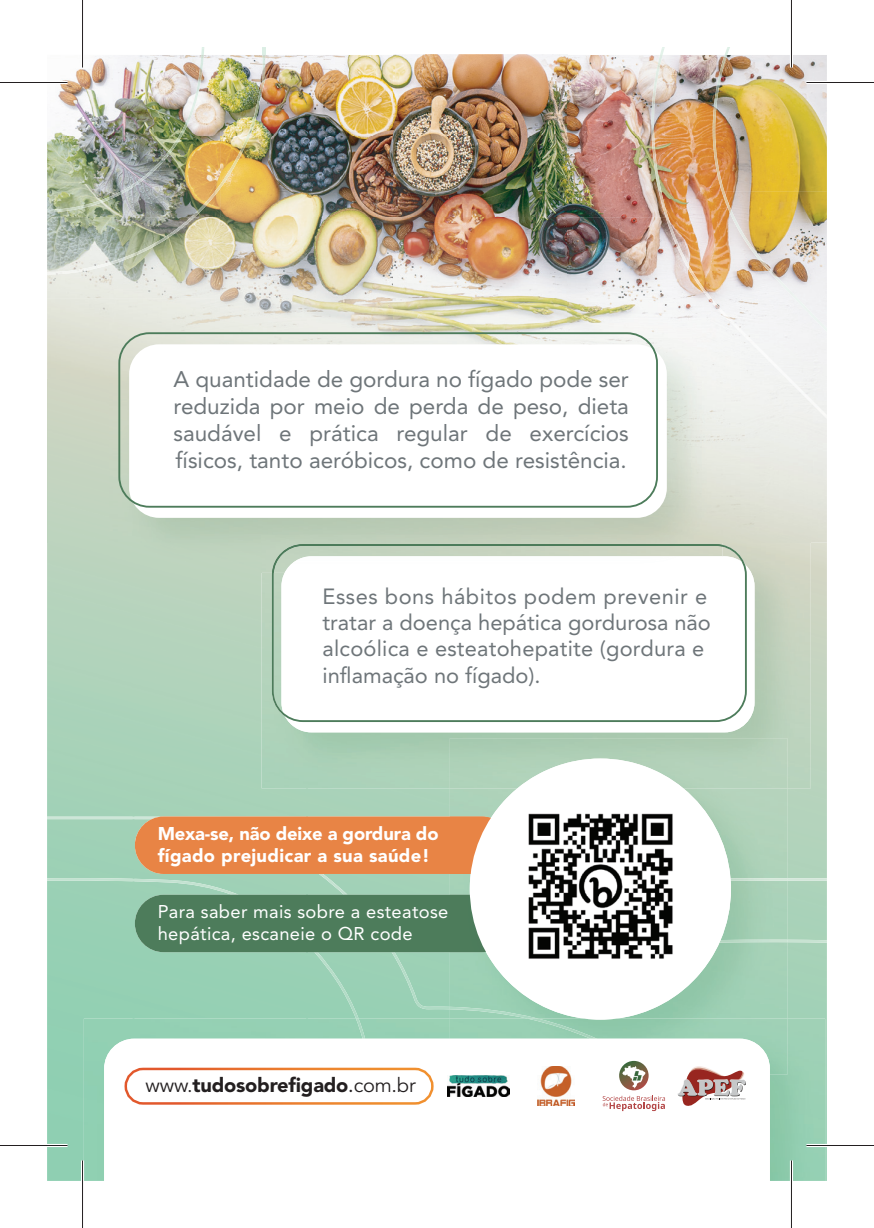
<style>
.page{position:relative;width:874px;height:1228px;background:#fff}
.page>*{position:absolute;margin:0;border:0;box-sizing:border-box;transform-origin:0 0}
.t1{font:22.5px/27px "Avenir LT Std";color:#6e7579;text-align:justify}
.t2{font:21.75px/26.2px "Avenir LT Std";letter-spacing:.01em;color:#6e7579}
.t3{font:900 20px "Avenir LT Std";letter-spacing:-.01em;color:#231f20}
.t4{font:900 18.25px/22px "Avenir LT Std";letter-spacing:.02em;color:#fff}
.t5{font:18.25px/22px "Avenir LT Std";letter-spacing:.02em;color:#fff}
.s1{font-weight:400}
</style>
<div class="page">
<img style="left:54px;top:49px;width:597px;height:87px">
<img style="left:47px;top:542px;width:86px;height:639px">
<div style="left:787px;top:943px;width:40px;height:238px;background:#a5d2b7"></div>
<img style="left:47px;top:136px;width:614px;height:81px">
<img style="left:47px;top:217px;width:614px;height:82px">
<img style="left:220px;top:299px;width:347px;height:25px">
<img style="left:567px;top:299px;width:94px;height:25px">
<img style="left:722px;top:343px;width:105px;height:535px">
<img style="left:663px;top:55px;width:49px;height:144px">
<img style="left:722px;top:331px;width:17px;height:12px">
<img style="left:770px;top:55px;width:57px;height:136px">
<img style="left:739px;top:191px;width:88px;height:136px">
<svg style="left:660px;top:47px;width:5px;height:8px"></svg>
<img style="left:651px;top:55px;width:12px;height:146px">
<img style="left:661px;top:200px;width:78px;height:131px">
<div style="left:739px;top:327px;width:88px;height:92px;background:#f2f2f2"></div>
<svg style="left:725px;top:47px;width:5px;height:8px"></svg>
<img style="left:712px;top:55px;width:58px;height:218px">
<img style="left:769px;top:269px;width:58px;height:63px">
<img style="left:47px;top:817px;width:403px;height:202px">
<img style="left:787px;top:878px;width:40px;height:65px">
<svg style="left:263px;top:47px;width:2px;height:8px"></svg>
<img style="left:192px;top:55px;width:73px;height:164px">
<img style="left:47px;top:216px;width:146px;height:59px">
<svg style="left:201px;top:47px;width:3px;height:8px"></svg>
<img style="left:125px;top:55px;width:79px;height:137px">
<img style="left:47px;top:189px;width:78px;height:23px">
<img style="left:261px;top:536px;width:549px;height:252px">
<div style="left:281px;top:556px;width:473px;height:176px;background:#fff;border-radius:30px"></div>
<svg style="left:272px;top:544px;width:475px;height:178px"></svg>
<div style="left:109px;top:542px;width:613px;height:31px;background:#bed3be"></div>
<img style="left:109px;top:324px;width:613px;height:145px">
<img style="left:109px;top:469px;width:175px;height:73px">
<img style="left:272px;top:544px;width:450px;height:29px">
<div style="left:129px;top:344px;width:538px;height:174px;background:#fff;border-radius:30px"></div>
<div style="left:118px;top:332px;width:540px;height:176px;border:2px solid #4d7c5b;border-radius:30px"></div>
<div style="left:135px;top:816px;width:375px;height:58px;background:#e88445;border-radius:29px"></div>
<div style="left:135px;top:895px;width:375px;height:57px;background:#4d7c5b;border-radius:29px"></div>
<img style="left:620px;top:788px;width:167px;height:231px">
<img style="left:450px;top:952px;width:131px;height:67px">
<img style="left:450px;top:1007px;width:88px;height:12px">
<img style="left:450px;top:788px;width:67px;height:107px">
<img style="left:450px;top:738px;width:337px;height:50px">
<img style="left:450px;top:816px;width:41px;height:58px">
<img style="left:469px;top:895px;width:17px;height:57px">
<div style="left:470px;top:759px;width:261px;height:261px;background:#fff;border-radius:50%"></div>
<img style="left:528px;top:813px;width:145px;height:146px">
<img style="left:84px;top:1019px;width:741px;height:162px">
<img style="left:356px;top:1019px;width:9px;height:20px">
<img style="left:450px;top:1019px;width:337px;height:56px">
<img style="left:527px;top:1019px;width:70px;height:20px">
<img style="left:584px;top:1019px;width:32px;height:1px">
<svg style="left:104px;top:1039px;width:666px;height:142px"></svg>
<div style="left:124px;top:1068px;width:309px;height:37px;border:2px solid #fff;border-radius:17px"></div>
<img style="left:447px;top:1075px;width:62px;height:22px">
<img style="left:537px;top:1066px;width:38px;height:40px">
<svg style="left:602px;top:1096px;width:63px;height:15px"></svg>
<svg style="left:619px;top:1061px;width:29px;height:29px"></svg>
<svg style="left:622px;top:1065px;width:23px;height:23px"></svg>
<svg style="left:677px;top:1064px;width:69px;height:44px"></svg>
<hr style="left:0;top:81px;width:68px;height:3px;background:#fff">
<hr style="left:806px;top:81px;width:68px;height:3px;background:#fff">
<hr style="left:0;top:1144px;width:68px;height:3px;background:#fff">
<hr style="left:806px;top:1144px;width:68px;height:3px;background:#fff">
<hr style="left:81px;top:0;width:3px;height:68px;background:#fff">
<hr style="left:81px;top:1160px;width:3px;height:68px;background:#fff">
<hr style="left:790px;top:0;width:3px;height:68px;background:#fff">
<hr style="left:790px;top:1160px;width:3px;height:68px;background:#fff">
<hr style="left:0;top:82px;width:68px;height:1px;background:#231f20">
<hr style="left:806px;top:82px;width:68px;height:1px;background:#231f20">
<hr style="left:0;top:1145px;width:68px;height:1px;background:#231f20">
<hr style="left:806px;top:1145px;width:68px;height:1px;background:#231f20">
<hr style="left:82px;top:0;width:1px;height:68px;background:#231f20">
<hr style="left:82px;top:1160px;width:1px;height:68px;background:#231f20">
<hr style="left:791px;top:0;width:1px;height:68px;background:#231f20">
<hr style="left:791px;top:1160px;width:1px;height:68px;background:#231f20">
<p class="t1" style="left:173px;top:366px;width:457px">A quantidade de gordura no fígado pode ser reduzida por meio de perda de peso, dieta saudável e prática regular de exercícios físicos, tanto aeróbicos, como de resistência.</p>
<p class="t2" style="left:322px;top:583px;width:390px">Esses bons hábitos podem prevenir e tratar a doença hepática gordurosa não alcoólica e esteatohepatite (gordura e inflamação no fígado).</p>
<p class="t4" style="left:158px;top:823px;width:282px">Mexa-se, não deixe a gordura do fígado prejudicar a sua saúde!</p>
<p class="t5" style="left:158px;top:901px;width:292px">Para saber mais sobre a esteatose hepática, escaneie o QR code</p>
<p class="t3" style="left:146px;top:1073px;width:271px"><span class="s1">www.</span>tudosobrefigado<span class="s1">.</span><span class="s1">com.br</span></p>
</div>
